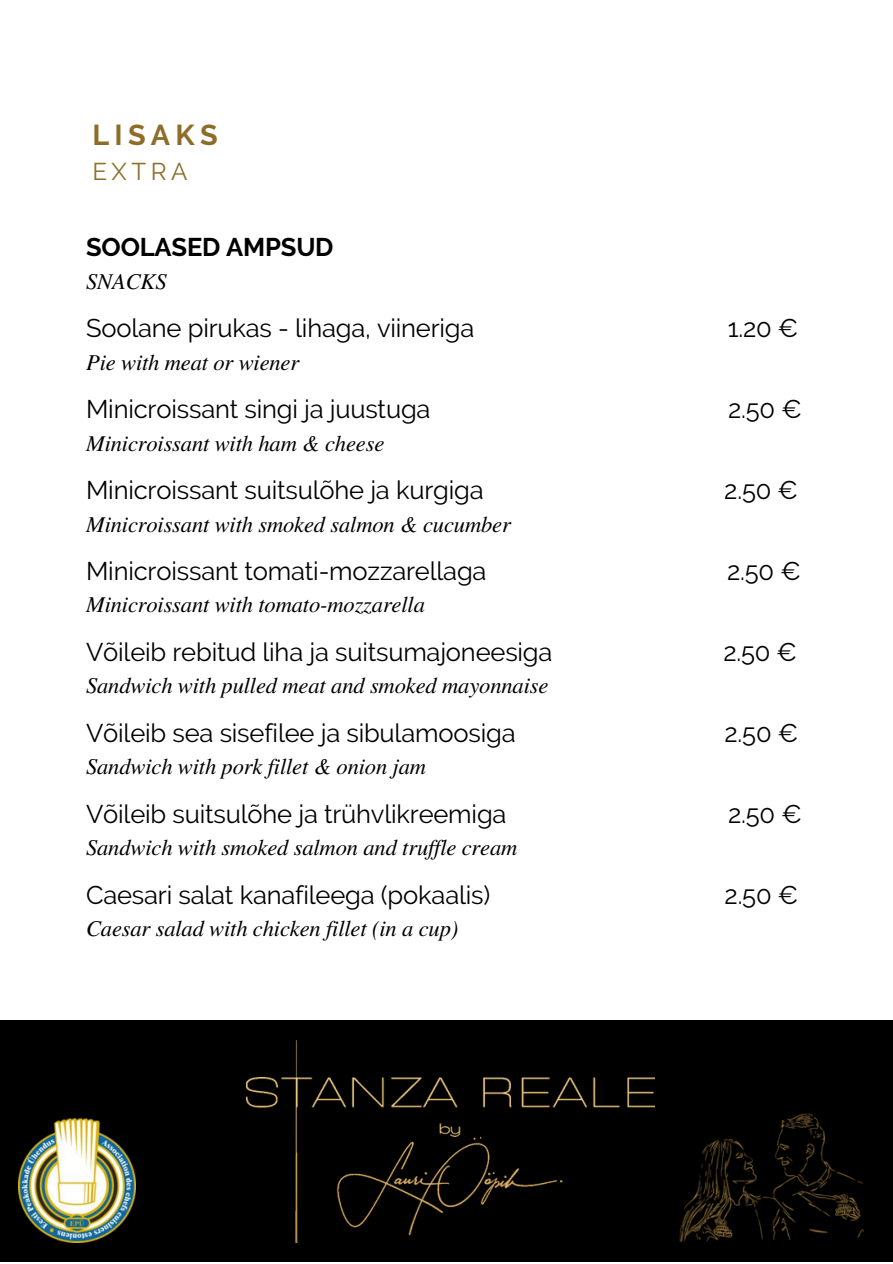
<style>
.page{position:relative;width:893px;height:1264px;background:#fff}
.page>*{position:absolute;margin:0;border:0;box-sizing:border-box;transform-origin:0 0}
.t1{font:700 28.65px "Raleway";letter-spacing:.185em;color:#8d6d27}
.t2{font:25.5px "Raleway";letter-spacing:-.005em;color:#000}
.t3{font:700 25.5px "Raleway";letter-spacing:-.005em;color:#000}
.t4{font:24.15px "Raleway";letter-spacing:.185em;color:#8d6d27}
.t5{font:italic 22.5px "Te X Gyre Termes";letter-spacing:-.005em;color:#000}
</style>
<div class="page">
<div style="left:0;top:1020px;width:892px;height:241px;background:#000"></div>
<div style="left:246px;top:1040px;width:408px;height:202px;background:#000"></div>
<img style="left:19px;top:1117px;width:117px;height:125px">
<img style="left:667px;top:1100px;width:214px;height:162px">
<p class="t1" style="left:92px;top:118px;width:127px">LISAKS</p>
<p class="t4" style="left:92px;top:157px;width:96px">EXTRA</p>
<p class="t3" style="left:86px;top:232px;width:249px">SOOLASED AMPSUD</p>
<p class="t5" style="left:86px;top:265px;width:82px">SNACKS</p>
<p class="t2" style="left:86px;top:313px;width:390px">Soolane pirukas - lihaga, viineriga</p>
<p class="t2" style="left:727px;top:313px;width:72px">1.20 €</p>
<p class="t5" style="left:86px;top:345px;width:215px">Pie with meat or wiener</p>
<p class="t2" style="left:86px;top:394px;width:346px">Minicroissant singi ja juustuga</p>
<p class="t2" style="left:728px;top:394px;width:75px">2.50 €</p>
<p class="t5" style="left:86px;top:426px;width:300px">Minicroissant with ham &amp; cheese</p>
<p class="t2" style="left:86px;top:475px;width:399px">Minicroissant suitsulõhe ja kurgiga</p>
<p class="t2" style="left:724px;top:475px;width:75px">2.50 €</p>
<p class="t5" style="left:86px;top:507px;width:426px">Minicroissant with smoked salmon &amp; cucumber</p>
<p class="t2" style="left:86px;top:556px;width:402px">Minicroissant tomati-mozzarellaga</p>
<p class="t2" style="left:727px;top:556px;width:75px">2.50 €</p>
<p class="t5" style="left:86px;top:588px;width:340px">Minicroissant with tomato-mozzarella</p>
<p class="t2" style="left:86px;top:637px;width:468px">Võileib rebitud liha ja suitsumajoneesiga</p>
<p class="t2" style="left:723px;top:637px;width:75px">2.50 €</p>
<p class="t5" style="left:86px;top:669px;width:464px">Sandwich with pulled meat and smoked mayonnaise</p>
<p class="t2" style="left:86px;top:717px;width:431px">Võileib sea sisefilee ja sibulamoosiga</p>
<p class="t2" style="left:724px;top:717px;width:75px">2.50 €</p>
<p class="t5" style="left:86px;top:750px;width:341px">Sandwich with pork fillet &amp; onion jam</p>
<p class="t2" style="left:86px;top:798px;width:422px">Võileib suitsulõhe ja trühvlikreemiga</p>
<p class="t2" style="left:728px;top:798px;width:75px">2.50 €</p>
<p class="t5" style="left:86px;top:831px;width:433px">Sandwich with smoked salmon and truf le cream</p>
<p class="t2" style="left:86px;top:879px;width:406px">Caesari salat kanafileega (pokaalis)</p>
<p class="t2" style="left:724px;top:879px;width:75px">2.50 €</p>
<p class="t5" style="left:86px;top:912px;width:374px">Caesar salad with chicken fillet (in a cup)</p>
</div>
